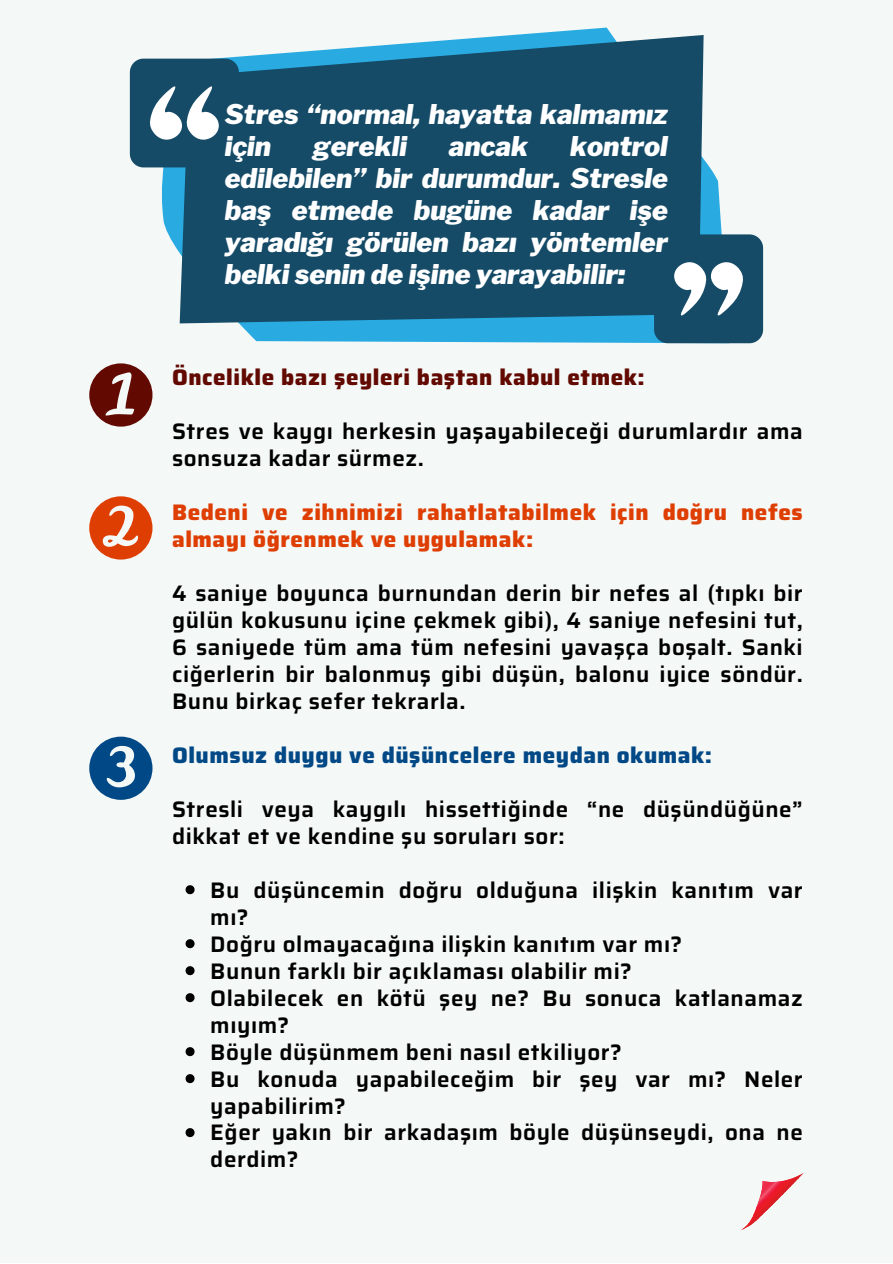
<style>
.page{position:relative;width:893px;height:1264px;background:#fff}
.page>*{position:absolute;margin:0;border:0;box-sizing:border-box;transform-origin:0 0}
.t1{font:italic 900 26.85px/32px "Libre Franklin";color:#fff}
.t2{font:600 22.5px/27px "Saira";letter-spacing:.025em;color:#000}
.t3{font:800 22.5px/27px "Saira";letter-spacing:.025em;color:#df3e03}
.t4{font:800 22.5px "Saira";letter-spacing:.025em;color:#014886}
.t5{font:800 22.5px "Saira";letter-spacing:.025em;color:#620a02}
</style>
<div class="page">
<div style="left:0;top:0;width:892px;height:1262px;background:#f4f8f6"></div>
<svg style="left:160px;top:28px;width:562px;height:315px"></svg>
<svg style="left:180px;top:35px;width:523px;height:288px;background:#1d5672"></svg>
<svg style="left:130px;top:59px;width:109px;height:108px"></svg>
<svg style="left:654px;top:234px;width:109px;height:109px"></svg>
<svg style="left:185px;top:885px;width:9px;height:9px"></svg>
<svg style="left:185px;top:939px;width:9px;height:9px"></svg>
<svg style="left:185px;top:966px;width:9px;height:9px"></svg>
<svg style="left:185px;top:993px;width:9px;height:9px"></svg>
<svg style="left:185px;top:1047px;width:9px;height:9px"></svg>
<svg style="left:185px;top:1074px;width:9px;height:9px"></svg>
<svg style="left:185px;top:1128px;width:9px;height:9px"></svg>
<svg style="left:89px;top:363px;width:63px;height:63px"></svg>
<svg style="left:89px;top:496px;width:63px;height:63px"></svg>
<svg style="left:89px;top:736px;width:63px;height:63px"></svg>
<svg style="left:741px;top:1173px;width:62px;height:57px"></svg>
<p class="t1" style="left:225px;top:99px;width:444px">Stres “normal, hayatta kalmamız için</p>
<p class="t1" style="left:225px;top:131px;width:444px;text-align:justify;text-indent:345px">kontrol edilebilen” bir durumdur. Stresle baş etmede bugüne kadar işe yaradığı görülen bazı yöntemler belki senin de işine yarayabilir:</p>
<p class="t1" style="left:313px;top:131px;width:96px">gerekli</p>
<p class="t1" style="left:449px;top:131px;width:81px">ancak</p>
<p class="t5" style="left:172px;top:359px;width:474px">Öncelikle bazı şeyleri baştan kabul etmek:</p>
<p class="t2" style="left:172px;top:417px;width:632px">Stres ve kaygı herkesin yaşayabileceği durumlardır ama sonsuza kadar sürmez.</p>
<p class="t3" style="left:172px;top:498px;width:632px">Bedeni ve zihnimizi rahatlatabilmek için doğru nefes almayı öğrenmek ve uygulamak:</p>
<p class="t2" style="left:172px;top:579px;width:632px">4 saniye boyunca burnundan derin bir nefes al (tıpkı bir gülün kokusunu içine çekmek gibi), 4 saniye nefesini tut, 6 saniyede tüm ama tüm nefesini yavaşça boşalt. Sanki ciğerlerin bir balonmuş gibi düşün, balonu iyice söndür.<br>Bunu birkaç sefer tekrarla.</p>
<p class="t4" style="left:172px;top:737px;width:541px">Olumsuz duygu ve düşüncelere meydan okumak:</p>
<p class="t2" style="left:172px;top:795px;width:632px">Stresli veya kaygılı hissettiğinde “ne düşündüğüne” dikkat et ve kendine şu soruları sor:</p>
<p class="t2" style="left:210px;top:876px;width:594px">Bu düşüncemin doğru olduğuna ilişkin kanıtım var mı?</p>
<p class="t2" style="left:210px;top:930px;width:473px">Doğru olmayacağına ilişkin kanıtım var mı?</p>
<p class="t2" style="left:210px;top:957px;width:423px">Bunun farklı bir açıklaması olabilir mi?</p>
<p class="t2" style="left:210px;top:984px;width:594px">Olabilecek en kötü şey ne? Bu sonuca katlanamaz mıyım?</p>
<p class="t2" style="left:210px;top:1038px;width:413px">Böyle düşünmem beni nasıl etkiliyor?</p>
<p class="t2" style="left:210px;top:1065px;width:594px">Bu konuda yapabileceğim bir şey var mı? Neler yapabilirim?</p>
<p class="t2" style="left:210px;top:1119px;width:594px">Eğer yakın bir arkadaşım böyle düşünseydi, ona ne derdim?</p>
</div>
